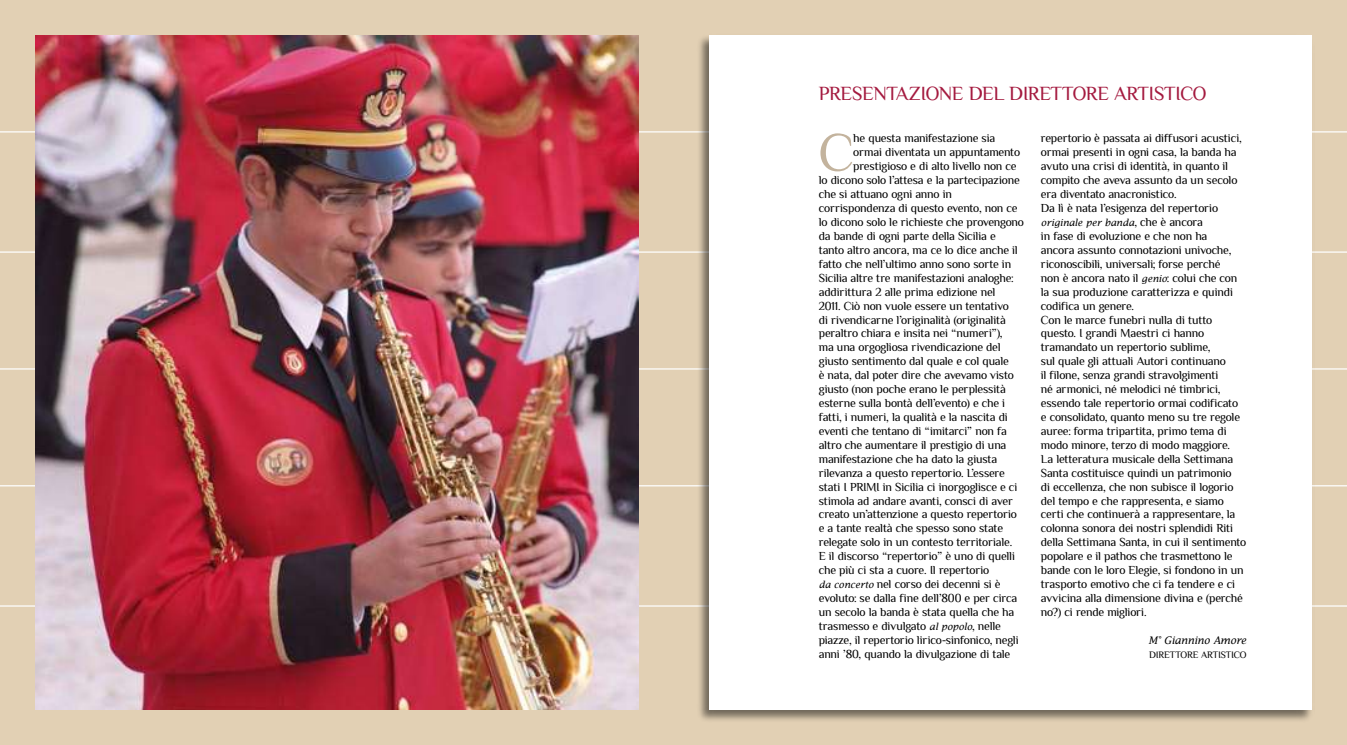
<style>
.page{position:relative;width:1347px;height:745px;background:#fff}
.page>*{position:absolute;margin:0;border:0;box-sizing:border-box;transform-origin:0 0}
.t1{font:54.25px "Philosopher";color:#c3b39d}
.t2{font:20px "Philosopher";letter-spacing:-.015em;color:#a41a3f}
.t3{font:12.12px/13.9px "Philosopher";letter-spacing:-.02em;color:#000}
.t4{font:italic 10.38px "Lucida Fax";letter-spacing:-.02em;color:#000}
.t5{font:9.88px "Philosopher";letter-spacing:-.015em;color:#000}
.t6{font:italic 9.5px "Lucida Fax";letter-spacing:-.015em;color:#000}
.s1{font-family:"Lucida Fax";font-style:italic;font-size:9.5px}
.s2{font-family:"Philosopher";font-style:normal;font-size:12.12px}
</style>
<div class="page">
<div style="left:0;top:0;width:1346px;height:744px;background:#e2d0b4"></div>
<hr style="left:0;top:131px;width:1346px;height:1px;background:#fff">
<hr style="left:0;top:251px;width:1346px;height:1px;background:#fff">
<hr style="left:0;top:368px;width:1346px;height:1px;background:#fff">
<hr style="left:0;top:485px;width:1346px;height:1px;background:#fff">
<hr style="left:0;top:605px;width:1346px;height:1px;background:#fff">
<div style="left:695px;top:32px;width:619px;height:690px;background:#000;opacity:.5"></div>
<div style="left:709px;top:35px;width:602px;height:674px;background:#fff"></div>
<img style="left:35px;top:35px;width:603px;height:674px">
<h2 class="t2" style="left:819px;top:83px;width:389px">PRESENTAZIONE DEL DIRETTORE ARTISTICO</h2>
<h1 class="t1" style="left:819px;top:123px;width:36px">C</h1>
<p class="t3" style="left:853px;top:131px;width:143px">he questa manifestazione sia</p>
<p class="t3" style="left:853px;top:145px;width:168px">ormai diventata un appuntamento</p>
<p class="t3" style="left:853px;top:159px;width:165px">prestigioso e di alto livello non ce</p>
<p class="t3" style="left:819px;top:173px;width:202px">lo dicono solo l’attesa e la partecipazione</p>
<p class="t3" style="left:819px;top:187px;width:135px">che si attuano ogni anno in</p>
<p class="t3" style="left:819px;top:201px;width:200px">corrispondenza di questo evento, non ce</p>
<p class="t3" style="left:819px;top:215px;width:207px">lo dicono solo le richieste che provengono</p>
<p class="t3" style="left:819px;top:229px;width:178px">da bande di ogni parte della Sicilia e</p>
<p class="t3" style="left:819px;top:243px;width:200px">tanto altro ancora, ma ce lo dice anche il</p>
<p class="t3" style="left:819px;top:257px;width:194px">fatto che nell’ultimo anno sono sorte in</p>
<p class="t3" style="left:819px;top:270px;width:196px">Sicilia altre tre manifestazioni analoghe:</p>
<p class="t3" style="left:819px;top:284px;width:178px">addirittura 2 alle prima edizione nel</p>
<p class="t3" style="left:819px;top:298px;width:191px">2011. Ciò non vuole essere un tentativo</p>
<p class="t3" style="left:819px;top:312px;width:189px">di rivendicarne l’originalità (originalità</p>
<p class="t3" style="left:819px;top:326px;width:185px">peraltro chiara e insita nei “numeri”),</p>
<p class="t3" style="left:819px;top:340px;width:183px">ma una orgogliosa rivendicazione del</p>
<p class="t3" style="left:819px;top:354px;width:192px">giusto sentimento dal quale e col quale</p>
<p class="t3" style="left:819px;top:368px;width:196px">è nata, dal poter dire che avevamo visto</p>
<p class="t3" style="left:819px;top:382px;width:189px">giusto (non poche erano le perplessità</p>
<p class="t3" style="left:819px;top:396px;width:188px">esterne sulla bontà dell’evento) e che i</p>
<p class="t3" style="left:819px;top:410px;width:191px">fatti, i numeri, la qualità e la nascita di</p>
<p class="t3" style="left:819px;top:423px;width:190px">eventi che tentano di “imitarci” non fa</p>
<p class="t3" style="left:819px;top:437px;width:189px">altro che aumentare il prestigio di una</p>
<p class="t3" style="left:819px;top:451px;width:180px">manifestazione che ha dato la giusta</p>
<p class="t3" style="left:819px;top:465px;width:188px">rilevanza a questo repertorio. L’essere</p>
<p class="t3" style="left:819px;top:479px;width:200px">stati I PRIMI in Sicilia ci inorgoglisce e ci</p>
<p class="t3" style="left:819px;top:493px;width:196px">stimola ad andare avanti, consci di aver</p>
<p class="t3" style="left:819px;top:507px;width:200px">creato un’attenzione a questo repertorio</p>
<p class="t3" style="left:819px;top:521px;width:186px">e a tante realtà che spesso sono state</p>
<p class="t3" style="left:819px;top:535px;width:195px">relegate solo in un contesto territoriale.</p>
<p class="t3" style="left:819px;top:549px;width:198px">E il discorso “repertorio” è uno di quelli</p>
<p class="t3" style="left:819px;top:562px;width:172px">che più ci sta a cuore. Il repertorio</p>
<p class="t3" style="left:819px;top:576px;width:183px"><span class="s1">da concerto</span> nel corso dei decenni si è</p>
<p class="t3" style="left:819px;top:590px;width:200px">evoluto: se dalla fine dell’800 e per circa</p>
<p class="t3" style="left:819px;top:604px;width:197px">un secolo la banda è stata quella che ha</p>
<p class="t3" style="left:819px;top:618px;width:184px">trasmesso e divulgato <span class="s1">al popolo</span>, nelle</p>
<p class="t3" style="left:819px;top:632px;width:201px">piazze, il repertorio lirico-sinfonico, negli</p>
<p class="t3" style="left:819px;top:646px;width:193px">anni ’80, quando la divulgazione di tale</p>
<p class="t3" style="left:1040px;top:131px;width:202px">repertorio è passata ai diffusori acustici, ormai presenti in ogni casa, la banda ha avuto una crisi di identità, in quanto il compito che aveva assunto da un secolo era diventato anacronistico.<br>Da lì è nata l’esigenza del repertorio</p>
<p class="t6" style="left:1040px;top:217px;width:164px">originale per banda<span class="s2">, che è ancora</span></p>
<p class="t3" style="left:1040px;top:229px;width:207px">in fase di evoluzione e che non ha<br>ancora assunto connotazioni univoche, riconoscibili, universali; forse perché<br>non è ancora nato il <span class="s1">genio</span>: colui che con la sua produzione caratterizza e quindi codifica un genere.<br>Con le marce funebri nulla di tutto questo. I grandi Maestri ci hanno tramandato un repertorio sublime,<br>sul quale gli attuali Autori continuano<br>il filone, senza grandi stravolgimenti<br>né armonici, né melodici né timbrici, essendo tale repertorio ormai codificato e consolidato, quanto meno su tre regole auree: forma tripartita, primo tema di modo minore, terzo di modo maggiore.<br>La letteratura musicale della Settimana Santa costituisce quindi un patrimonio<br>di eccellenza, che non subisce il logorio del tempo e che rappresenta, e siamo certi che continuerà a rappresentare, la colonna sonora dei nostri splendidi Riti della Settimana Santa, in cui il sentimento popolare e il pathos che trasmettono le bande con le loro Elegie, si fondono in un trasporto emotivo che ci fa tendere e ci avvicina alla dimensione divina e (perché no?) ci rende migliori.</p>
<p class="t4" style="left:1148px;top:633px;width:99px">M° Giannino Amore</p>
<p class="t5" style="left:1149px;top:648px;width:99px">DIRETTORE ARTISTICO</p>
</div>
